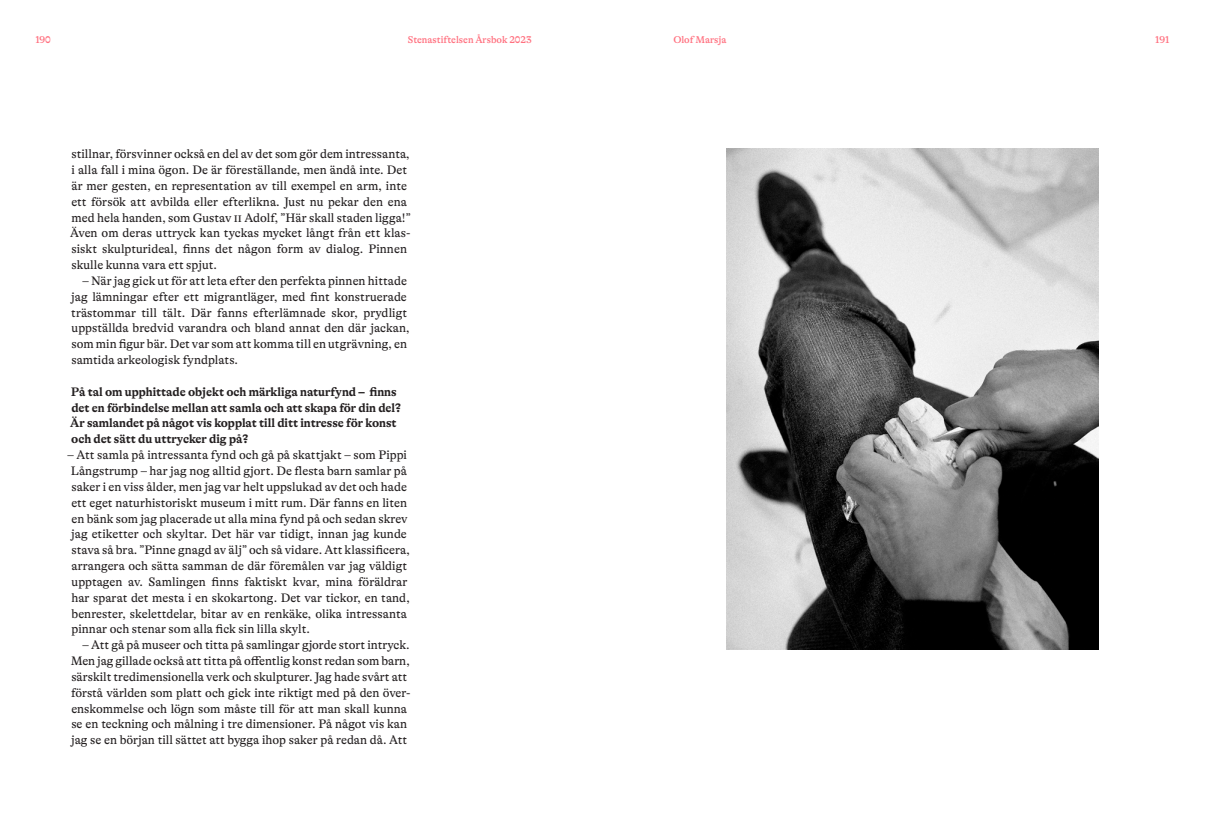
<style>
.page{position:relative;width:1205px;height:815px;background:#fff}
.page>*{position:absolute;margin:0;border:0;box-sizing:border-box;transform-origin:0 0}
.t1{font:12.5px/15.9px "GT Alpina";color:#231f20}
.t2{font:700 12.5px/15.9px "GT Alpina";color:#231f20}
.t3{font:500 10px "GT Alpina";color:#ff707f}
</style>
<div class="page">
<img style="left:726px;top:149px;width:372px;height:500px">
<p class="t3" style="left:35px;top:34px;width:17px">190</p>
<p class="t3" style="left:408px;top:34px;width:125px">Stenastiftelsen Årsbok 2023</p>
<p class="t3" style="left:673px;top:34px;width:55px">Olof Marsja</p>
<p class="t3" style="left:1155px;top:34px;width:16px">191</p>
<p class="t1" style="left:70px;top:146px;width:342px">stillnar, försvinner också en del av det som gör dem intressanta, i alla fall i mina ögon. De är föreställande, men ändå inte. Det är mer gesten, en representation av till exempel en arm, inte ett försök att avbilda eller efterlikna. Just nu pekar den ena med hela handen, som Gustav ii Adolf, ”Här skall staden ligga!” Även om deras uttryck kan tyckas mycket långt från ett klas&shy;siskt skulpturideal, finns det någon form av dialog. Pinnen skulle kunna vara ett spjut.</p>
<p class="t1" style="left:71px;top:273px;width:340px;text-indent:11px">– När jag gick ut för att leta efter den perfekta pinnen hittade jag lämningar efter ett migrantläger, med fint konstruerade trästommar till tält. Där fanns efterlämnade skor, prydligt uppställda bredvid varandra och bland annat den där jackan, som min figur bär. Det var som att komma till en utgrävning, en samtida arkeologisk fyndplats.</p>
<p class="t2" style="left:70px;top:384px;width:332px">På tal om upphittade objekt och märkliga naturfynd – finns det en förbindelse mellan att samla och att skapa för din del?<br>Är samlandet på något vis kopplat till ditt intresse för konst och det sätt du uttrycker dig på?</p>
<p class="t1" style="left:68px;top:447px;width:344px">– Att samla på intressanta fynd och gå på skattjakt – som Pippi Långstrump – har jag nog alltid gjort. De flesta barn samlar på saker i en viss ålder, men jag var helt uppslukad av det och hade ett eget naturhistoriskt museum i mitt rum. Där fanns en liten en bänk som jag placerade ut alla mina fynd på och sedan skrev jag etiketter och skyltar. Det här var tidigt, innan jag kunde stava så bra. ”Pinne gnagd av älj” och så vidare. Att klassificera, arrangera och sätta samman de där föremålen var jag väldigt upptagen av. Samlingen finns faktiskt kvar, mina föräldrar har sparat det mesta i en skokartong. Det var tickor, en tand, benrester, skelettdelar, bitar av en renkäke, olika intressanta pinnar och stenar som alla fick sin lilla skylt.</p>
<p class="t1" style="left:71px;top:637px;width:341px;text-indent:12px">– Att gå på museer och titta på samlingar gjorde stort intryck.<br>Men jag gillade också att titta på offentlig konst redan som barn, särskilt tredimensionella verk och skulpturer. Jag hade svårt att förstå världen som platt och gick inte riktigt med på den över&shy;enskommelse och lögn som måste till för att man skall kunna se en teckning och målning i tre dimensioner. På något vis kan jag se en början till sättet att bygga ihop saker på redan då. Att</p>
</div>
